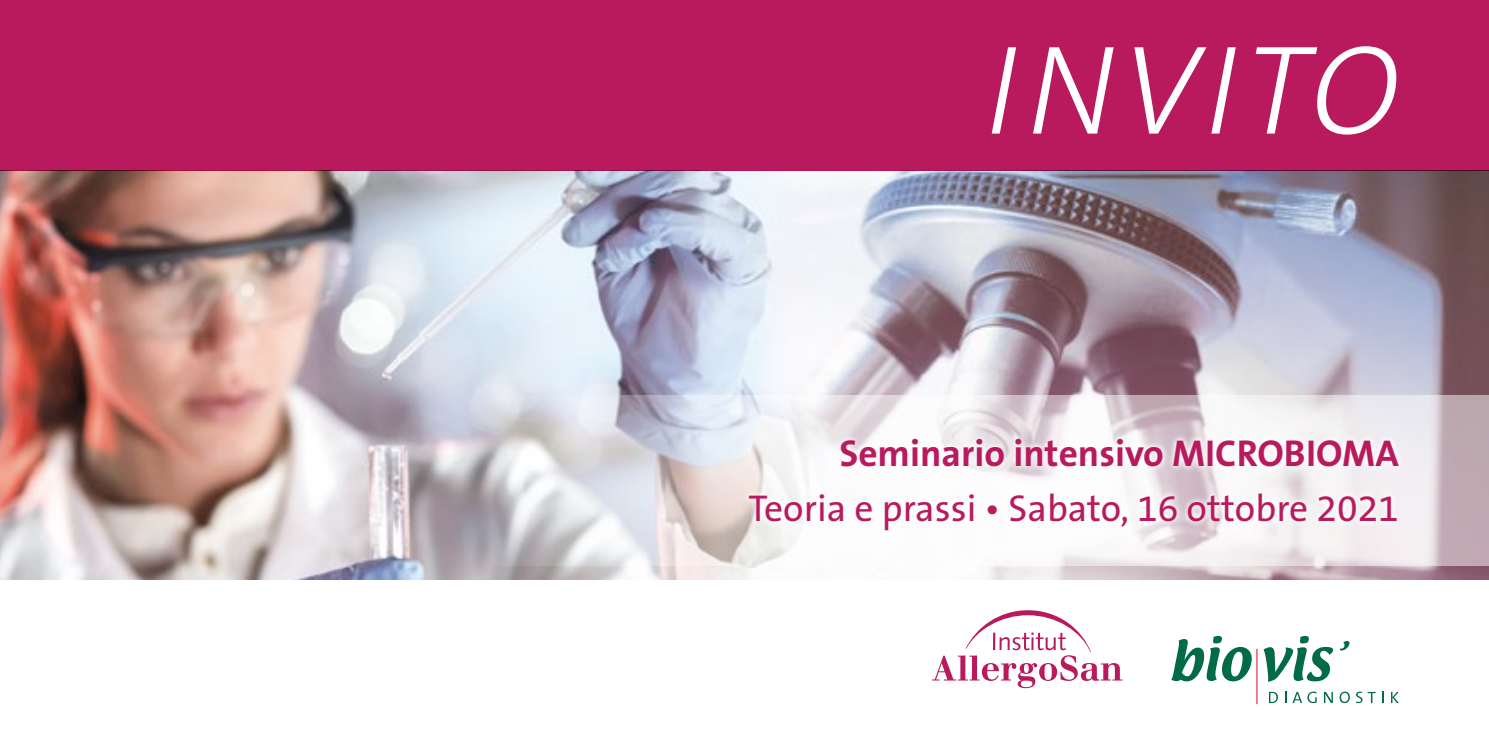
<style>
.page{position:relative;width:1489px;height:745px;background:#fff}
.page>*{position:absolute;margin:0;border:0;box-sizing:border-box;transform-origin:0 0}
.t1{font:italic 300 127.75px "The Sans B3";letter-spacing:.055em;color:#fff}
.t2{font:37.5px "The Sans B5 Plain";color:#b81a5d}
.t3{font:700 37.5px "The Sans B7";color:#b81a5d}
</style>
<div class="page">
<img style="left:0;top:170px;width:1488px;height:409px">
<div style="left:0;top:0;width:1488px;height:170px;background:#b81a5d"></div>
<svg style="left:437px;top:395px;width:1051px;height:170px"></svg>
<div style="left:833px;top:431px;width:573px;height:43px;background:linear-gradient(to bottom,#eae6e7,#fff)"></div>
<svg style="left:836px;top:432px;width:568px;height:40px"></svg>
<svg style="left:742px;top:485px;width:662px;height:51px"></svg>
<svg style="left:742px;top:488px;width:660px;height:48px"></svg>
<svg style="left:932px;top:610px;width:190px;height:77px"></svg>
<svg style="left:1171px;top:635px;width:80px;height:46px"></svg>
<svg style="left:1263px;top:635px;width:69px;height:46px"></svg>
<svg style="left:1269px;top:691px;width:8px;height:11px"></svg>
<svg style="left:1292px;top:691px;width:9px;height:11px"></svg>
<svg style="left:1307px;top:691px;width:9px;height:11px"></svg>
<svg style="left:1324px;top:691px;width:8px;height:11px"></svg>
<svg style="left:1339px;top:691px;width:10px;height:11px"></svg>
<svg style="left:1356px;top:691px;width:19px;height:11px"></svg>
<svg style="left:1391px;top:691px;width:7px;height:11px"></svg>
<svg style="left:1339px;top:641px;width:10px;height:9px"></svg>
<hr style="left:1256px;top:648px;width:1px;height:55px;background:#e6272b">
<h1 class="t1" style="left:985px;top:25px;width:414px">INVITO</h1>
<p class="t3" style="left:839px;top:433px;width:561px">Seminario intensivo MICROBIOMA</p>
<p class="t2" style="left:748px;top:488px;width:652px">Teoria e prassi • Sabato, 16 ottobre 2021</p>
</div>
